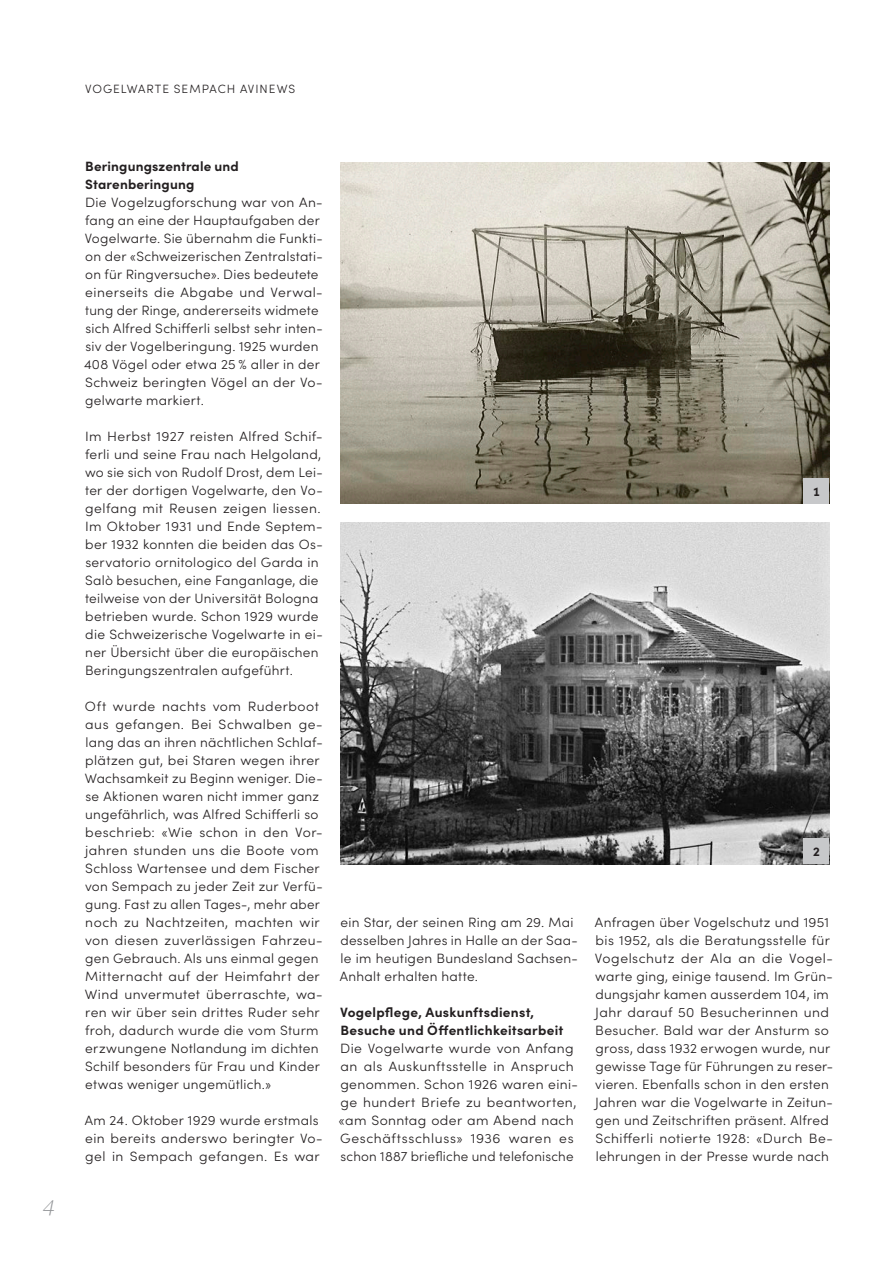
<style>
.page{position:relative;width:893px;height:1263px;background:#fff}
.page>*{position:absolute;margin:0;border:0;box-sizing:border-box;transform-origin:0 0}
.t1{font:italic 300 22.5px "Source Serif 4 Sm Text";color:#939598}
.VSE_Lauftext{font:300 13.5px/18px "Sofia Pro";letter-spacing:.02em;color:#231f20}
.VSE_Lauftext-Titel{font:700 13.5px/18px "Sofia Pro";letter-spacing:.015em;color:#231f20}
.VSE_Bildlegende_Nummer{font:700 12.75px "Sofia Pro";color:#231f20}
.VSE_Kopfzeile{font:300 12px "Sofia Pro";letter-spacing:.08em;color:#231f20}
</style>
<div class="page">
<img style="left:340px;top:522px;width:489px;height:342px">
<img style="left:340px;top:162px;width:489px;height:342px">
<svg style="left:804px;top:838px;width:25px;height:26px"></svg>
<svg style="left:804px;top:478px;width:25px;height:26px"></svg>
<h1 class="t1" style="left:43px;top:1193px;width:13px">4</h1>
<p class="VSE_Kopfzeile" style="left:85px;top:80px;width:212px">VOGELWARTE SEMPACH AVINEWS</p>
<p class="VSE_Lauftext-Titel" style="left:85px;top:156px;width:155px">Beringungszentrale und<br>Starenberingung</p>
<p class="VSE_Lauftext" style="left:84px;top:193px;width:240px">Die Vogelzugforschung war von An&shy;fang an eine der Hauptaufgaben der Vogelwarte. Sie übernahm die Funkti&shy;on der «Schweizerischen Zentralstati&shy;on für Ringversuche». Dies bedeutete einerseits die Abgabe und Verwal&shy;tung der Ringe, andererseits widmete sich Alfred Schifferli selbst sehr inten&shy;siv der Vogelberingung. 1925 wurden 408 Vögel oder etwa 25 % aller in der Schweiz beringten Vögel an der Vo&shy;gelwarte markiert.</p>
<p class="VSE_Lauftext" style="left:85px;top:427px;width:239px">Im Herbst 1927 reisten Alfred Schif&shy;ferli und seine Frau nach Helgoland, wo sie sich von Rudolf Drost, dem Lei&shy;ter der dortigen Vogelwarte, den Vo&shy;gelfang mit Reusen zeigen liessen.<br>Im Oktober 1931 und Ende Septem&shy;ber 1932 konnten die beiden das Os&shy;servatorio ornitologico del Garda in Salò besuchen, eine Fanganlage, die teilweise von der Universität Bologna betrieben wurde. Schon 1929 wurde die Schweizerische Vogelwarte in ei&shy;ner Übersicht über die europäischen Beringungszentralen aufgeführt.</p>
<p class="VSE_Lauftext" style="left:85px;top:697px;width:240px">Oft wurde nachts vom Ruderboot aus gefangen. Bei Schwalben ge&shy;lang das an ihren nächtlichen Schlaf&shy;plätzen gut, bei Staren wegen ihrer Wachsamkeit zu Beginn weniger. Die&shy;se Aktionen waren nicht immer ganz ungefährlich, was Alfred Schifferli so beschrieb: «Wie schon in den Vor&shy;jahren stunden uns die Boote vom Schloss Wartensee und dem Fischer von Sempach zu jeder Zeit zur Verfü&shy;gung. Fast zu allen Tages-, mehr aber noch zu Nachtzeiten, machten wir von diesen zuverlässigen Fahrzeu&shy;gen Gebrauch. Als uns einmal gegen Mitternacht auf der Heimfahrt der Wind unvermutet überraschte, wa&shy;ren wir über sein drittes Ruder sehr froh, dadurch wurde die vom Sturm erzwungene Notlandung im dichten Schilf besonders für Frau und Kinder etwas weniger ungemütlich.»</p>
<p class="VSE_Lauftext" style="left:85px;top:1111px;width:240px">Am 24. Oktober 1929 wurde erstmals ein bereits anderswo beringter Vo&shy;gel in Sempach gefangen. Es war</p>
<p class="VSE_Bildlegende_Nummer" style="left:813px;top:481px;width:9px">1</p>
<p class="VSE_Bildlegende_Nummer" style="left:813px;top:841px;width:9px">2</p>
<p class="VSE_Lauftext" style="left:340px;top:913px;width:240px">ein Star, der seinen Ring am 29. Mai desselben Jahres in Halle an der Saa&shy;le im heutigen Bundesland Sachsen-<br>Anhalt erhalten hatte.</p>
<p class="VSE_Lauftext-Titel" style="left:340px;top:1002px;width:225px">Vogelpflege, Auskunftsdienst,<br>Besuche und Öffentlichkeitsarbeit</p>
<p class="VSE_Lauftext" style="left:339px;top:1039px;width:241px">Die Vogelwarte wurde von Anfang an als Auskunftsstelle in Anspruch genommen. Schon 1926 waren eini&shy;ge hundert Briefe zu beantworten, «am Sonntag oder am Abend nach Geschäftsschluss» 1936 waren es schon 1887 briefliche und telefonische</p>
<p class="VSE_Lauftext" style="left:595px;top:913px;width:240px">Anfragen über Vogelschutz und 1951 bis 1952, als die Beratungsstelle für Vogelschutz der Ala an die Vogel&shy;warte ging, einige tausend. Im Grün&shy;dungsjahr kamen ausserdem 104, im Jahr darauf 50 Besucherinnen und Besucher. Bald war der Ansturm so gross, dass 1932 erwogen wurde, nur gewisse Tage für Führungen zu reser&shy;vieren. Ebenfalls schon in den ersten Jahren war die Vogelwarte in Zeitun&shy;gen und Zeitschriften präsent. Alfred Schifferli notierte 1928: «Durch Be&shy;lehrungen in der Presse wurde nach</p>
</div>
